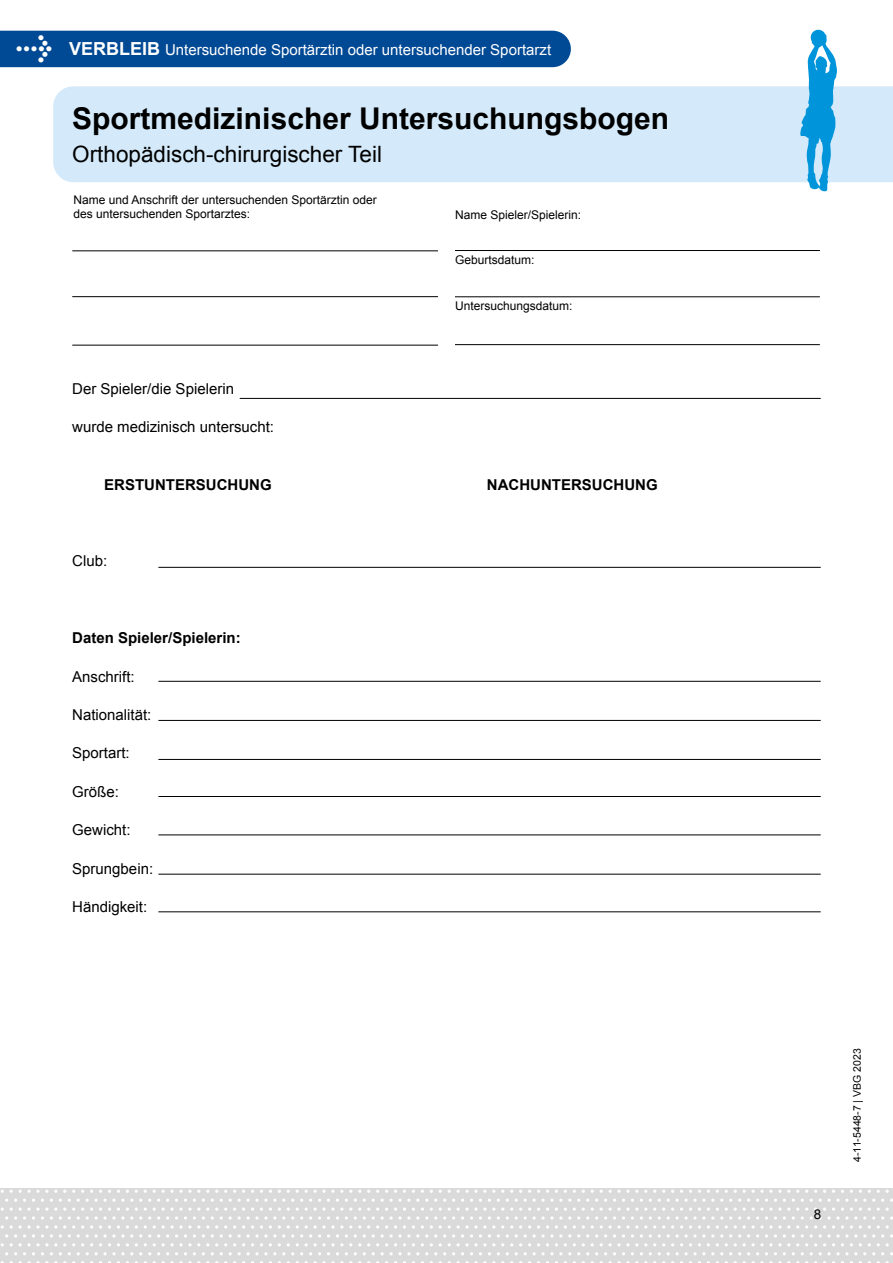
<style>
.page{position:relative;width:893px;height:1263px;background:#fff}
.page>*{position:absolute;margin:0;border:0;box-sizing:border-box;transform-origin:0 0}
.Arial_HL1{font:700 30px "Arial";color:#000}
.Arial_HL1-2{font:22.5px "Arial";color:#000}
.t1{font:15px "Arial";color:#000}
.t2{font:15px "Arial";color:#fff}
.t3{font:700 15px "Arial";color:#000}
.t4{font:13.5px "Arial";color:#000}
.Arial_Copy_P{font:12px/14.4px "Arial";color:#000}
.t5{font:10.5px "Arial";color:#000}
.s1{font-weight:700;font-size:18px}
</style>
<div class="page">
<div style="left:0;top:1188px;width:893px;height:75px;background:#dadada"></div>
<svg style="left:238px;top:1234px;width:38px;height:3px"></svg>
<svg style="left:381px;top:1234px;width:38px;height:3px"></svg>
<svg style="left:524px;top:1234px;width:38px;height:3px"></svg>
<svg style="left:667px;top:1234px;width:38px;height:3px"></svg>
<svg style="left:810px;top:1234px;width:38px;height:3px"></svg>
<svg style="left:238px;top:1252px;width:38px;height:3px"></svg>
<svg style="left:381px;top:1252px;width:38px;height:3px"></svg>
<svg style="left:524px;top:1252px;width:38px;height:3px"></svg>
<svg style="left:667px;top:1252px;width:38px;height:3px"></svg>
<svg style="left:810px;top:1252px;width:38px;height:3px"></svg>
<svg style="left:291px;top:1189px;width:142px;height:30px"></svg>
<svg style="left:434px;top:1189px;width:142px;height:30px"></svg>
<svg style="left:577px;top:1189px;width:142px;height:30px"></svg>
<svg style="left:720px;top:1189px;width:142px;height:30px"></svg>
<svg style="left:863px;top:1189px;width:30px;height:30px"></svg>
<svg style="left:162px;top:1225px;width:38px;height:3px"></svg>
<svg style="left:305px;top:1225px;width:38px;height:3px"></svg>
<svg style="left:448px;top:1225px;width:38px;height:3px"></svg>
<svg style="left:600px;top:1225px;width:38px;height:3px"></svg>
<svg style="left:743px;top:1225px;width:38px;height:3px"></svg>
<svg style="left:162px;top:1243px;width:38px;height:3px"></svg>
<svg style="left:305px;top:1243px;width:38px;height:3px"></svg>
<svg style="left:448px;top:1243px;width:38px;height:3px"></svg>
<svg style="left:600px;top:1243px;width:38px;height:3px"></svg>
<svg style="left:743px;top:1243px;width:38px;height:3px"></svg>
<svg style="left:162px;top:1261px;width:38px;height:2px"></svg>
<svg style="left:305px;top:1261px;width:38px;height:2px"></svg>
<svg style="left:448px;top:1261px;width:38px;height:2px"></svg>
<svg style="left:600px;top:1261px;width:38px;height:2px"></svg>
<svg style="left:743px;top:1261px;width:38px;height:2px"></svg>
<svg style="left:86px;top:1234px;width:47px;height:3px"></svg>
<svg style="left:86px;top:1252px;width:47px;height:3px"></svg>
<svg style="left:1px;top:1189px;width:146px;height:30px"></svg>
<svg style="left:148px;top:1189px;width:142px;height:30px"></svg>
<svg style="left:19px;top:1225px;width:38px;height:3px"></svg>
<svg style="left:19px;top:1243px;width:38px;height:3px"></svg>
<svg style="left:19px;top:1261px;width:38px;height:2px"></svg>
<div style="left:53px;top:86px;width:840px;height:96px;background:#d4eafa"></div>
<svg style="left:800px;top:30px;width:37px;height:162px"></svg>
<hr style="left:72px;top:250px;width:366px;height:1px;background:#000">
<hr style="left:455px;top:250px;width:365px;height:1px;background:#000">
<hr style="left:72px;top:296px;width:366px;height:1px;background:#000">
<hr style="left:455px;top:296px;width:365px;height:1px;background:#000">
<hr style="left:72px;top:345px;width:366px;height:1px;background:#000">
<hr style="left:455px;top:344px;width:365px;height:1px;background:#000">
<hr style="left:240px;top:398px;width:581px;height:1px;background:#000">
<hr style="left:158px;top:567px;width:663px;height:1px;background:#000">
<hr style="left:158px;top:720px;width:663px;height:1px;background:#000">
<hr style="left:158px;top:759px;width:663px;height:1px;background:#000">
<hr style="left:158px;top:796px;width:663px;height:1px;background:#000">
<hr style="left:158px;top:834px;width:663px;height:1px;background:#000">
<hr style="left:158px;top:874px;width:663px;height:1px;background:#000">
<hr style="left:158px;top:911px;width:663px;height:1px;background:#000">
<hr style="left:158px;top:681px;width:663px;height:1px;background:#000">
<div style="left:0;top:31px;width:571px;height:36px;background:#004994"></div>
<p class="t2" style="left:69px;top:40px;width:484px"><span class="s1">VERBLEIB</span> Untersuchende Sportärztin oder untersuchender Sportarzt</p>
<h1 class="Arial_HL1" style="left:72px;top:98px;width:598px">Sportmedizinischer Untersuchungsbogen</h1>
<h1 class="Arial_HL1-2" style="left:72px;top:139px;width:311px">Orthopädisch-chirurgischer Teil</h1>
<p class="Arial_Copy_P" style="left:73px;top:192px;width:305px">Name und Anschrift der untersuchenden Sportärztin oder des untersuchenden Sportarztes:</p>
<p class="Arial_Copy_P" style="left:455px;top:207px;width:128px">Name Spieler/Spielerin:</p>
<p class="Arial_Copy_P" style="left:455px;top:253px;width:81px">Geburtsdatum:</p>
<p class="Arial_Copy_P" style="left:455px;top:299px;width:119px">Untersuchungsdatum:</p>
<p class="t1" style="left:72px;top:378px;width:163px">Der Spieler/die Spielerin</p>
<p class="t1" style="left:72px;top:417px;width:203px">wurde medizinisch untersucht:</p>
<p class="t3" style="left:104px;top:474px;width:169px">ERSTUNTERSUCHUNG</p>
<p class="t3" style="left:487px;top:474px;width:172px">NACHUNTERSUCHUNG</p>
<p class="t1" style="left:72px;top:551px;width:37px">Club:</p>
<p class="t3" style="left:72px;top:628px;width:170px">Daten Spieler/Spielerin:</p>
<p class="t1" style="left:72px;top:666px;width:64px">Anschrift:</p>
<p class="t1" style="left:72px;top:705px;width:81px">Nationalität:</p>
<p class="t1" style="left:72px;top:743px;width:59px">Sportart:</p>
<p class="t1" style="left:72px;top:782px;width:48px">Größe:</p>
<p class="t1" style="left:72px;top:820px;width:60px">Gewicht:</p>
<p class="t1" style="left:72px;top:858px;width:82px">Sprungbein:</p>
<p class="t1" style="left:72px;top:897px;width:77px">Händigkeit:</p>
<p class="t4" style="left:814px;top:1206px;width:9px">8</p>
<p class="t5" style="left:850px;top:1162px;width:115px;rotate:-90deg">4-11-5448-7 | VBG 2023</p>
</div>
